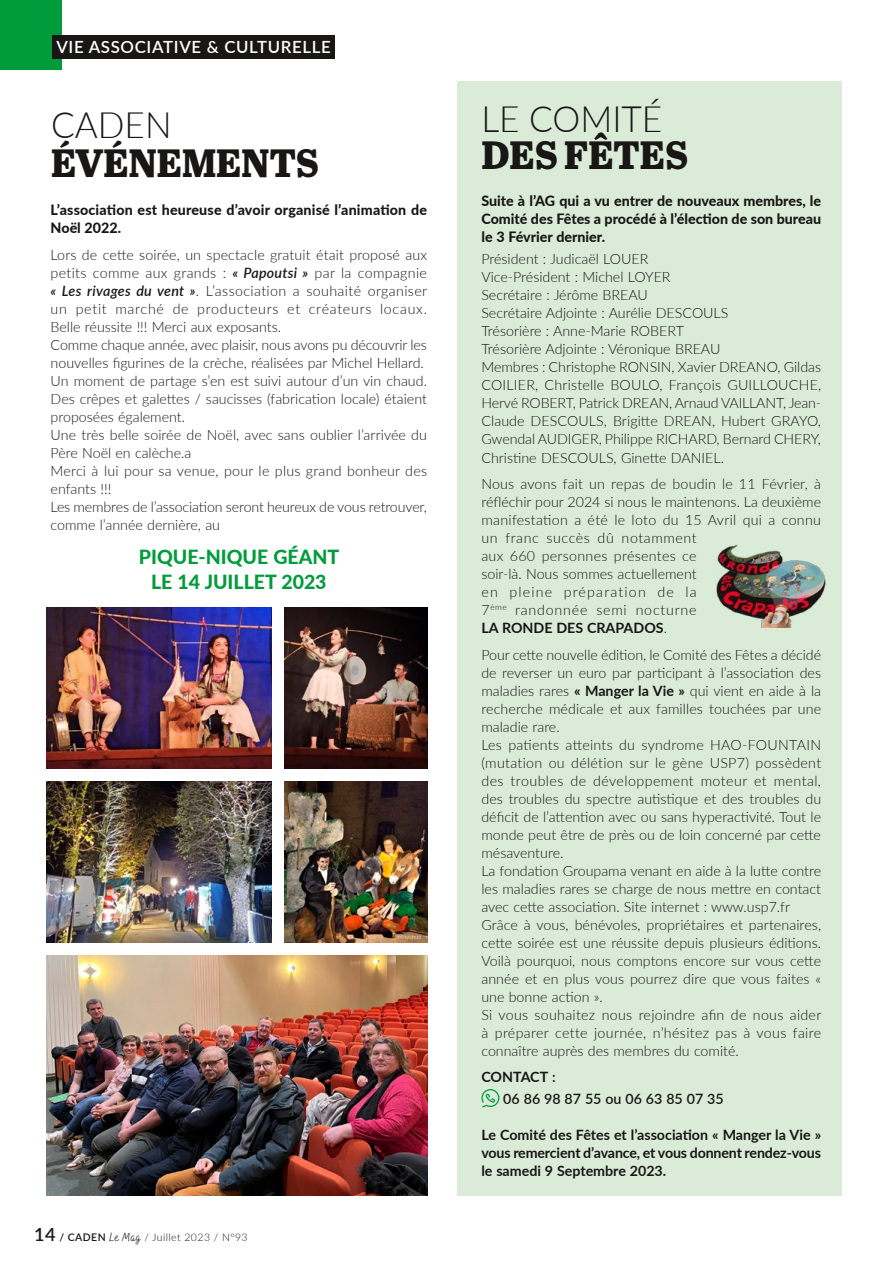
<style>
.page{position:relative;width:893px;height:1263px;background:#fff}
.page>*{position:absolute;margin:0;border:0;box-sizing:border-box;transform-origin:0 0}
.t1{font:800 39.45px "Abril Text";color:#181716}
.t2{font:300 36.3px "Lato";color:#181716}
.t3{font:800 19.5px/25.5px "Lato";color:#009b3b;text-align:center}
.t4{font:600 16.8px "Lato";letter-spacing:.04em;color:#fff}
.t5{font:300 14.25px/18px "Lato";color:#181716;text-align:justify}
.t6{font:300 14.25px/18px "Lato";letter-spacing:.02em;color:#181716}
.t7{font:800 14.25px/18px "Lato";color:#181716}
.t8{font:700 14.25px/18px "Lato";letter-spacing:-.01em;color:#181716;text-align:justify}
.t9{font:600 14.25px "Lato";color:#181716}
.t10{font:300 10.5px "Lato";letter-spacing:.04em;color:#181716}
.s1{font-weight:600;font-style:italic}
.s2{font-weight:600;font-size:18.15px}
.s3{font-weight:600}
.s4{font-family:"Bakerie Rough";font-weight:400;font-size:12px}
.s5{font-weight:700}
</style>
<div class="page">
<div style="left:0;top:0;width:62px;height:70px;background:#009b3b"></div>
<div style="left:52px;top:35px;width:283px;height:23px;background:#181716"></div>
<div style="left:457px;top:81px;width:384px;height:1114px;background:#daebd8"></div>
<svg style="left:481px;top:1089px;width:18px;height:18px"></svg>
<img style="left:47px;top:607px;width:225px;height:161px">
<img style="left:47px;top:781px;width:225px;height:161px">
<img style="left:47px;top:955px;width:380px;height:240px">
<img style="left:285px;top:607px;width:142px;height:161px">
<img style="left:285px;top:781px;width:142px;height:161px">
<img style="left:716px;top:545px;width:110px;height:83px">
<p class="t4" style="left:56px;top:35px;width:276px">VIE ASSOCIATIVE &amp; CULTURELLE</p>
<p class="t2" style="left:51px;top:99px;width:122px">CADEN</p>
<p class="t1" style="left:51px;top:134px;width:269px">ÉVÉNEMENTS</p>
<p class="t7" style="left:51px;top:200px;width:378px">L’association est heureuse d’avoir organisé l’animation de<br>Noël 2022.</p>
<p class="t5" style="left:51px;top:245px;width:378px">Lors de cette soirée, un spectacle gratuit était proposé aux petits comme aux grands : <span class="s1">« Papoutsi »</span> par la compagnie <span class="s1">« Les rivages du vent »</span>. L’association a souhaité organiser un petit marché de producteurs et créateurs locaux.<br>Belle réussite !!! Merci aux exposants.</p>
<p class="t5" style="left:51px;top:335px;width:378px">Comme chaque année, avec plaisir, nous avons pu découvrir les nouvelles figurines de la crèche, réalisées par Michel Hellard.</p>
<p class="t5" style="left:51px;top:371px;width:378px">Un moment de partage s’en est suivi autour d’un vin chaud.<br>Des crêpes et galettes / saucisses (fabrication locale) étaient proposées également.</p>
<p class="t5" style="left:51px;top:425px;width:378px">Une très belle soirée de Noël, avec sans oublier l’arrivée du<br>Père Noël en calèche.a</p>
<p class="t5" style="left:51px;top:461px;width:378px">Merci à lui pour sa venue, pour le plus grand bonheur des enfants !!!</p>
<p class="t5" style="left:51px;top:497px;width:378px">Les membres de l’association seront heureux de vous retrouver, comme l’année dernière, au</p>
<p class="t3" style="left:139px;top:543px;width:202px">PIQUE-NIQUE GÉANT<br>LE 14 JUILLET 2023</p>
<p class="t10" style="left:34px;top:1230px;width:215px"><span class="s2">14</span> <span class="s3">/ CADEN</span> <span class="s4">Le Mag</span> / Juillet 2023 / N°93</p>
<p class="t2" style="left:481px;top:94px;width:182px">LE COMITÉ</p>
<p class="t1" style="left:481px;top:126px;width:208px">DES FÊTES</p>
<p class="t7" style="left:481px;top:191px;width:341px;text-align:justify">Suite à l’AG qui a vu entrer de nouveaux membres, le Comité des Fêtes a procédé à l’élection de son bureau le 3 Février dernier.</p>
<p class="t5" style="left:481px;top:250px;width:168px">Président : Judicaël LOUER</p>
<p class="t5" style="left:481px;top:268px;width:191px">Vice-Président : Michel LOYER</p>
<p class="t5" style="left:481px;top:286px;width:168px">Secrétaire : Jérôme BREAU</p>
<p class="t5" style="left:481px;top:304px;width:249px">Secrétaire Adjointe : Aurélie DESCOULS</p>
<p class="t5" style="left:481px;top:322px;width:204px">Trésorière : Anne-Marie ROBERT</p>
<p class="t5" style="left:481px;top:340px;width:240px">Trésorière Adjointe : Véronique BREAU</p>
<p class="t5" style="left:481px;top:358px;width:341px">Membres : Christophe RONSIN, Xavier DREANO, Gildas COILIER, Christelle BOULO, François GUILLOUCHE, Hervé ROBERT, Patrick DREAN, Arnaud VAILLANT, Jean-Claude DESCOULS, Brigitte DREAN, Hubert GRAYO, Gwendal AUDIGER, Philippe RICHARD, Bernard CHERY, Christine DESCOULS, Ginette DANIEL.</p>
<p class="t6" style="left:481px;top:474px;width:341px">Nous avons fait un repas de boudin le 11 Février, à réfléchir pour 2024 si nous le maintenons. La deuxième manifestation a été le loto du 15 Avril qui a connu un franc succès dû notamment<br>aux 660 personnes présentes ce<br>soir-là. Nous sommes actuellement<br>en pleine préparation de la<br>7<sup>ème</sup> randonnée semi nocturne<br><span class="s5">LA RONDE DES CRAPADOS</span>.</p>
<p class="t5" style="left:481px;top:645px;width:341px">Pour cette nouvelle édition, le Comité des Fêtes a décidé de reverser un euro par participant à l’association des maladies rares <span class="s5">« Manger la Vie »</span> qui vient en aide à la recherche médicale et aux familles touchées par une maladie rare.</p>
<p class="t5" style="left:481px;top:735px;width:341px">Les patients atteints du syndrome HAO-FOUNTAIN (mutation ou délétion sur le gène USP7) possèdent des troubles de développement moteur et mental, des troubles du spectre autistique et des troubles du déficit de l’attention avec ou sans hyperactivité. Tout le monde peut être de près ou de loin concerné par cette mésaventure.</p>
<p class="t5" style="left:481px;top:861px;width:341px">La fondation Groupama venant en aide à la lutte contre les maladies rares se charge de nous mettre en contact avec cette association. Site internet : www.usp7.fr</p>
<p class="t5" style="left:481px;top:915px;width:341px">Grâce à vous, bénévoles, propriétaires et partenaires, cette soirée est une réussite depuis plusieurs éditions.<br>Voilà pourquoi, nous comptons encore sur vous cette année et en plus vous pourrez dire que vous faites « une bonne action ».</p>
<p class="t5" style="left:481px;top:1005px;width:341px">Si vous souhaitez nous rejoindre afin de nous aider à préparer cette journée, n’hésitez pas à vous faire connaître auprès des membres du comité.</p>
<p class="t8" style="left:481px;top:1067px;width:76px">CONTACT <span class="s3">:</span></p>
<p class="t9" style="left:503px;top:1089px;width:222px">06 86 98 87 55 ou 06 63 85 07 35</p>
<p class="t8" style="left:481px;top:1125px;width:341px">Le Comité des Fêtes et l’association « Manger la Vie » vous remercient d’avance, et vous donnent rendez-vous le samedi 9 Septembre 2023.</p>
</div>
